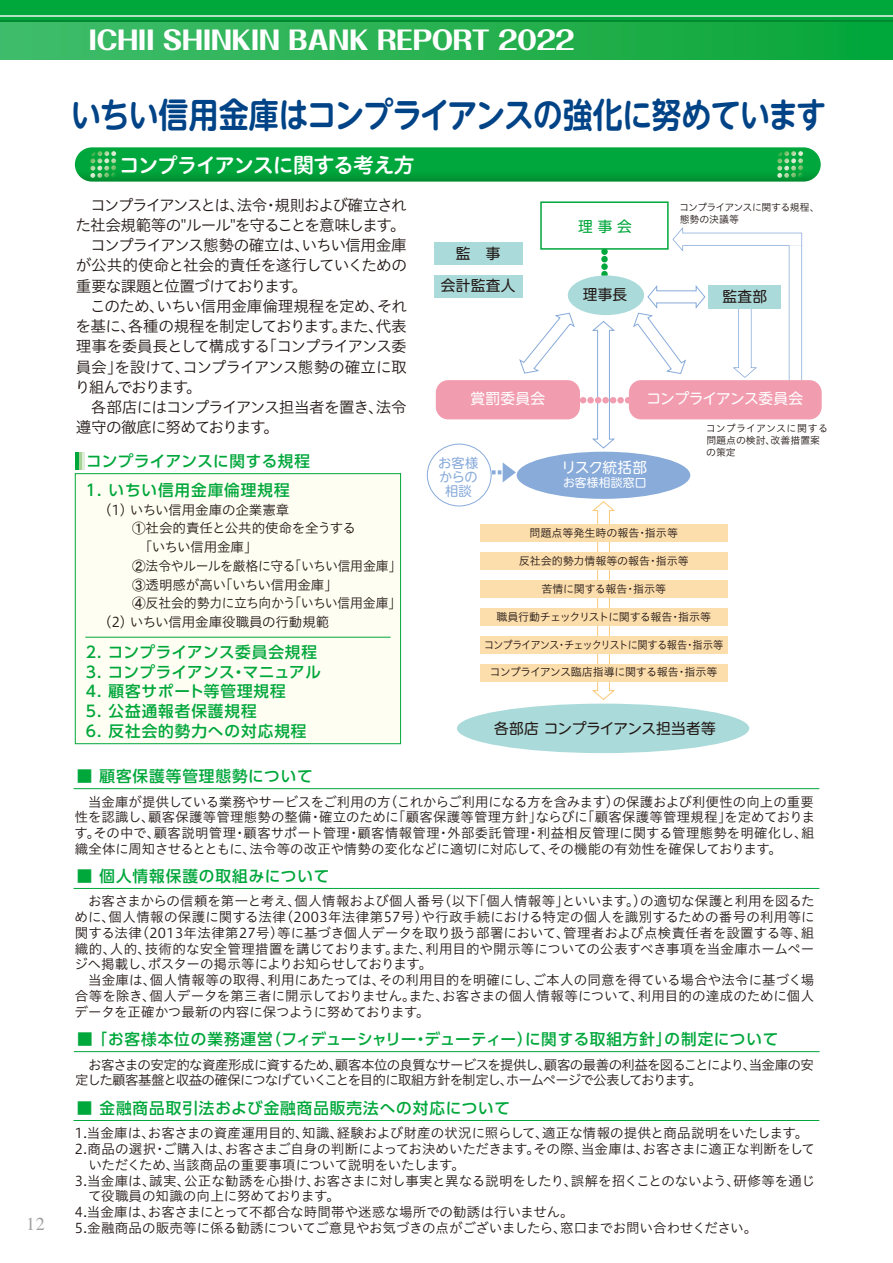
<style>
.page{position:relative;width:893px;height:1263px;background:#fff}
.page>*{position:absolute;margin:0;border:0;box-sizing:border-box;transform-origin:0 0}
.t1{font:700 34.5px "UD Shin M Go Pro De";letter-spacing:-.035em;color:#004386;scale:.87 1}
.t2{font:800 25.5px "Folk Pro";color:#fff}
.t3{font:21px "Hiragino UD Sans R Std N W6";letter-spacing:-.06em;color:#fff}
.t4{font:18px "Times";color:#9fa0a0}
.t5{font:15.6px "Hiragino UD Sans Std N W3";letter-spacing:-.055em;color:#221815}
.t6{font:500 15.6px "UD Shin Go Pro";letter-spacing:.06em;color:#00a73b}
.t7{font:15.6px "Hiragino UD Sans Std N W3";letter-spacing:-.03em;color:#221815}
.t8{font:500 15.6px "UD Shin Go Pro";letter-spacing:.035em;color:#00a73b}
.t9{font:15.6px "Hiragino UD Sans Std N W3";letter-spacing:-.1em;color:#221815}
.t10{font:15.6px "Hiragino UD Sans Std N W3";letter-spacing:-.075em;color:#221815}
.t11{font:500 15.6px "UD Shin Go Pro";letter-spacing:.015em;color:#00a73b}
.t12{font:500 15.6px "UD Shin Go Pro";letter-spacing:.03em;color:#00a73b}
.t13{font:500 15.6px "UD Shin Go Pro";letter-spacing:.02em;color:#00a73b}
.t14{font:14.7px "UD Shin M Go Pro";letter-spacing:-.02em;color:#fff}
.t15{font:14.7px "UD Shin M Go Pro";letter-spacing:-.02em;color:#221815}
.t16{font:14.7px/32.1px "UD Shin M Go Pro";letter-spacing:.02em;color:#221815;text-align:center}
.t17{font:14.7px "UD Shin M Go Pro";color:#00a73b}
.t18{font:13.5px/15.8px "Hiragino UD Sans Std N W3";letter-spacing:-.01em;color:#221815;text-align:justify}
.t19{font:13.5px/15.8px "Hiragino UD Sans Std N W3";letter-spacing:-.06em;color:#221815}
.t20{font:13.5px "Hiragino UD Sans Std N W3";letter-spacing:.015em;color:#221815}
.t21{font:13.5px "Hiragino UD Sans Std N W3";letter-spacing:-.04em;color:#221815}
.t22{font:13.2px/14px "UD Shin M Go Pro";letter-spacing:.005em;color:#88abda;text-align:center}
.t23{font:11.7px "UD Shin M Go Pro";letter-spacing:.02em;color:#fff}
.t24{font:10.95px "Hiragino UD Sans Std N W3";letter-spacing:-.025em;color:#221815}
.t25{font:10.95px "Hiragino UD Sans Std N W3";color:#221815}
.t26{font:10.95px "Hiragino UD Sans Std N W3";letter-spacing:-.08em;color:#221815;scale:.93 1}
.t27{font:9.9px/11.9px "Hiragino UD Sans Std N W3";color:#221815}
.t28{font:9.9px/11.9px "Hiragino UD Sans Std N W3";letter-spacing:-.05em;color:#221815}
.s1{font-family:"MS Gothic"}
</style>
<div class="page">
<div style="left:0;top:0;width:893px;height:59px;background:#00a73b"></div>
<hr style="left:0;top:16px;width:893px;height:1px;background:#fff">
<svg style="left:0;top:21px;width:893px;height:2px;background:#129d40"></svg>
<div style="left:0;top:23px;width:893px;height:36px;background:linear-gradient(to right,#43bc6b,#09a639)"></div>
<svg style="left:75px;top:147px;width:746px;height:35px;background:#05a43e"></svg>
<svg style="left:90px;top:151px;width:26px;height:27px"></svg>
<svg style="left:777px;top:151px;width:26px;height:27px"></svg>
<svg style="left:591px;top:501px;width:25px;height:199px"></svg>
<div style="left:75px;top:473px;width:326px;height:271px;background:#fffef3;border:1px solid #00a73b"></div>
<div style="left:434px;top:275px;width:88px;height:22px;background:#aadada"></div>
<div style="left:434px;top:242px;width:88px;height:22px;background:#aadada"></div>
<div style="left:517px;top:452px;width:173px;height:47px;background:#88abda;border-radius:50%"></div>
<div style="left:427px;top:444px;width:64px;height:62px;border:1px solid #88abda;border-radius:50%"></div>
<svg style="left:519px;top:227px;width:291px;height:222px"></svg>
<div style="left:568px;top:275px;width:76px;height:40px;background:#aadada;border-radius:50%"></div>
<div style="left:457px;top:704px;width:292px;height:49px;background:#aadada;border-radius:50%"></div>
<div style="left:629px;top:380px;width:193px;height:39px;background:#f19daf;border-radius:12px"></div>
<div style="left:436px;top:380px;width:144px;height:39px;background:#f19daf;border-radius:12px"></div>
<svg style="left:490px;top:462px;width:26px;height:20px"></svg>
<div style="left:709px;top:285px;width:72px;height:24px;background:#aadada"></div>
<div style="left:540px;top:201px;width:129px;height:49px;background:#fff;border:2px solid #00a73b"></div>
<hr style="left:85px;top:637px;width:306px;height:1px;background:#00a73b">
<div style="left:480px;top:552px;width:248px;height:18px;background:#fcddac"></div>
<div style="left:480px;top:525px;width:248px;height:17px;background:#fcddac"></div>
<div style="left:480px;top:580px;width:248px;height:18px;background:#fcddac"></div>
<div style="left:480px;top:608px;width:248px;height:18px;background:#fcddac"></div>
<div style="left:480px;top:636px;width:248px;height:17px;background:#fcddac"></div>
<div style="left:480px;top:664px;width:248px;height:17px;background:#fcddac"></div>
<hr style="left:74px;top:788px;width:745px;height:1px;background:#00a73b">
<hr style="left:74px;top:1051px;width:746px;height:1px;background:#00a73b">
<hr style="left:74px;top:1120px;width:745px;height:1px;background:#00a73b">
<hr style="left:74px;top:888px;width:745px;height:1px;background:#00a73b">
<div style="left:75px;top:453px;width:5px;height:17px;background:#00a73b"></div>
<svg style="left:80px;top:453px;width:4px;height:17px"></svg>
<p class="t4" style="left:26px;top:1207px;width:20px">12</p>
<p class="t2" style="left:89px;top:19px;width:487px">ICHII SHINKIN BANK REPORT 2022</p>
<p class="t1" style="left:71px;top:87px;width:870px">いちい信用金庫はコンプライアンスの強化に努めています</p>
<p class="t3" style="left:119px;top:149px;width:298px">コンプライアンスに関する考え方</p>
<p class="t9" style="left:90px;top:193px;width:318px">コンプライアンスとは、法令・規則および確立され</p>
<p class="t5" style="left:76px;top:213px;width:332px">た社会規範等の"ルール"を守ることを意味します。</p>
<p class="t5" style="left:90px;top:233px;width:318px">コンプライアンス態勢の確立は、いちい信用金庫</p>
<p class="t7" style="left:76px;top:254px;width:333px">が公共的使命と社会的責任を遂行していくための</p>
<p class="t10" style="left:76px;top:274px;width:233px">重要な課題と位置づけております。</p>
<p class="t7" style="left:90px;top:294px;width:318px">このため、いちい信用金庫倫理規程を定め、それ</p>
<p class="t5" style="left:75px;top:314px;width:333px">を基に、各種の規程を制定しております。また、代表</p>
<p class="t5" style="left:76px;top:335px;width:332px">理事を委員長として構成する「コンプライアンス委</p>
<p class="t7" style="left:76px;top:355px;width:333px">員会」を設けて、コンプライアンス態勢の確立に取</p>
<p class="t9" style="left:75px;top:375px;width:128px">り組んでおります。</p>
<p class="t5" style="left:91px;top:395px;width:317px">各部店にはコンプライアンス担当者を置き、法令</p>
<p class="t5" style="left:76px;top:416px;width:205px">遵守の徹底に努めております。</p>
<p class="t13" style="left:86px;top:449px;width:225px">コンプライアンスに関する規程</p>
<p class="t6" style="left:86px;top:477px;width:205px">1. いちい信用金庫倫理規程</p>
<p class="t18" style="left:98px;top:501px;width:193px">（1）いちい信用金庫の企業憲章</p>
<p class="t18" style="left:105px;top:520px;width:252px">　　<span class="s1">①</span>社会的責任と公共的使命を全うする</p>
<p class="t18" style="left:105px;top:538px;width:154px">　　　「いちい信用金庫」</p>
<p class="t18" style="left:105px;top:557px;width:298px">　　<span class="s1">②</span>法令やルールを厳格に守る「いちい信用金庫」</p>
<p class="t18" style="left:105px;top:576px;width:234px">　　<span class="s1">③</span>透明感が高い「いちい信用金庫」</p>
<p class="t18" style="left:105px;top:595px;width:298px">　　<span class="s1">④</span>反社会的勢力に立ち向かう「いちい信用金庫」</p>
<p class="t18" style="left:98px;top:613px;width:233px">（2）いちい信用金庫役職員の行動規範</p>
<p class="t12" style="left:86px;top:639px;width:233px">2. コンプライアンス委員会規程</p>
<p class="t11" style="left:86px;top:659px;width:237px">3. コンプライアンス・マニュアル</p>
<p class="t6" style="left:86px;top:679px;width:201px">4. 顧客サポート等管理規程</p>
<p class="t6" style="left:86px;top:698px;width:172px">5. 公益通報者保護規程</p>
<p class="t6" style="left:86px;top:718px;width:222px">6. 反社会的勢力への対応規程</p>
<p class="t6" style="left:77px;top:763px;width:237px">■ 顧客保護等管理態勢について</p>
<p class="t16" style="left:441px;top:237px;width:76px">監　事<br>会計監査人</p>
<p class="t17" style="left:578px;top:214px;width:55px">理事会</p>
<p class="t16" style="left:583px;top:278px;width:46px">理事長</p>
<p class="t28" style="left:679px;top:201px;width:142px">コンプライアンスに関する規程、態勢の決議等</p>
<p class="t16" style="left:722px;top:280px;width:46px">監査部</p>
<p class="t14" style="left:470px;top:387px;width:76px">賞罰委員会</p>
<p class="t14" style="left:646px;top:387px;width:158px">コンプライアンス委員会</p>
<p class="t27" style="left:706px;top:422px;width:124px">コンプライアンスに関する問題点の検討、改善措置案の策定</p>
<p class="t22" style="left:438px;top:455px;width:42px">お客様からの相談</p>
<p class="t14" style="left:561px;top:456px;width:87px">リスク統括部</p>
<p class="t23" style="left:563px;top:473px;width:85px">お客様相談窓口</p>
<p class="t25" style="left:529px;top:525px;width:150px">問題点等発生時の報告・指示等</p>
<p class="t25" style="left:519px;top:553px;width:172px">反社会的勢力情報等の報告・指示等</p>
<p class="t24" style="left:541px;top:581px;width:126px">苦情に関する報告・指示等</p>
<p class="t24" style="left:496px;top:608px;width:216px">職員行動チェックリストに関する報告・指示等</p>
<p class="t26" style="left:484px;top:636px;width:259px">コンプライアンス・チェックリストに関する報告・指示等</p>
<p class="t24" style="left:490px;top:664px;width:229px">コンプライアンス臨店指導に関する報告・指示等</p>
<p class="t15" style="left:494px;top:717px;width:223px">各部店 コンプライアンス担当者等</p>
<p class="t18" style="left:75px;top:793px;width:742px;text-indent:14px">当金庫が提供している業務やサービスをご利用の方（これからご利用になる方を含みます）の保護および利便性の向上の重要性を認識し、顧客保護等管理態勢の整備・確立のために「顧客保護等管理方針」ならびに「顧客保護等管理規程」を定めております。その中で、顧客説明管理・顧客サポート管理・顧客情報管理・外部委託管理・利益相反管理に関する管理態勢を明確化し、組織全体に周知させるとともに、法令等の改正や情勢の変化などに適切に対応して、その機能の有効性を確保しております。</p>
<p class="t6" style="left:77px;top:863px;width:254px">■ 個人情報保護の取組みについて</p>
<p class="t18" style="left:88px;top:893px;width:728px">お客さまからの信頼を第一と考え、個人情報および個人番号（以下「個人情報等」といいます。）の適切な保護と利用を図るた</p>
<p class="t20" style="left:75px;top:907px;width:742px">めに、個人情報の保護に関する法律（2003年法律第57号）や行政手続における特定の個人を識別するための番号の利用等に</p>
<p class="t18" style="left:75px;top:924px;width:741px">関する法律（2013年法律第27号）等に基づき個人データを取り扱う部署において、管理者および点検責任者を設置する等、組</p>
<p class="t18" style="left:75px;top:940px;width:741px">織的、人的、技術的な安全管理措置を講じております。また、利用目的や開示等についての公表すべき事項を当金庫ホームペー</p>
<p class="t21" style="left:74px;top:954px;width:359px">ジへ掲載し、ポスターの掲示等によりお知らせしております。</p>
<p class="t18" style="left:88px;top:971px;width:728px">当金庫は、個人情報等の取得、利用にあたっては、その利用目的を明確にし、ご本人の同意を得ている場合や法令に基づく場</p>
<p class="t18" style="left:75px;top:987px;width:741px">合等を除き、個人データを第三者に開示しておりません。また、お客さまの個人情報等について、利用目的の達成のために個人</p>
<p class="t18" style="left:75px;top:1003px;width:357px">データを正確かつ最新の内容に保つように努めております。</p>
<p class="t8" style="left:77px;top:1026px;width:703px">■ 「お客様本位の業務運営（フィデューシャリー・デューティー）に関する取組方針」の制定について</p>
<p class="t19" style="left:75px;top:1056px;width:740px;text-indent:13px">お客さまの安定的な資産形成に資するため、顧客本位の良質なサービスを提供し、顧客の最善の利益を図ることにより、当金庫の安定した顧客基盤と収益の確保につなげていくことを目的に取組方針を制定し、ホームページで公表しております。</p>
<p class="t6" style="left:77px;top:1095px;width:435px">■ 金融商品取引法および金融商品販売法への対応について</p>
<p class="t18" style="left:75px;top:1125px;width:742px;text-align:left">1.当金庫は、お客さまの資産運用目的、知識、経験および財産の状況に照らして、適正な情報の提供と商品説明をいたします。2.商品の選択・ご購入は、お客さまご自身の判断によってお決めいただきます。その際、当金庫は、お客さまに適正な判断をして　いただくため、当該商品の重要事項について説明をいたします。<br>3.当金庫は、誠実、公正な勧誘を心掛け、お客さまに対し事実と異なる説明をしたり、誤解を招くことのないよう、研修等を通じ　て役職員の知識の向上に努めております。<br>4.当金庫は、お客さまにとって不都合な時間帯や迷惑な場所での勧誘は行いません。<br>5.金融商品の販売等に係る勧誘についてご意見やお気づきの点がございましたら、窓口までお問い合わせください。</p>
</div>
